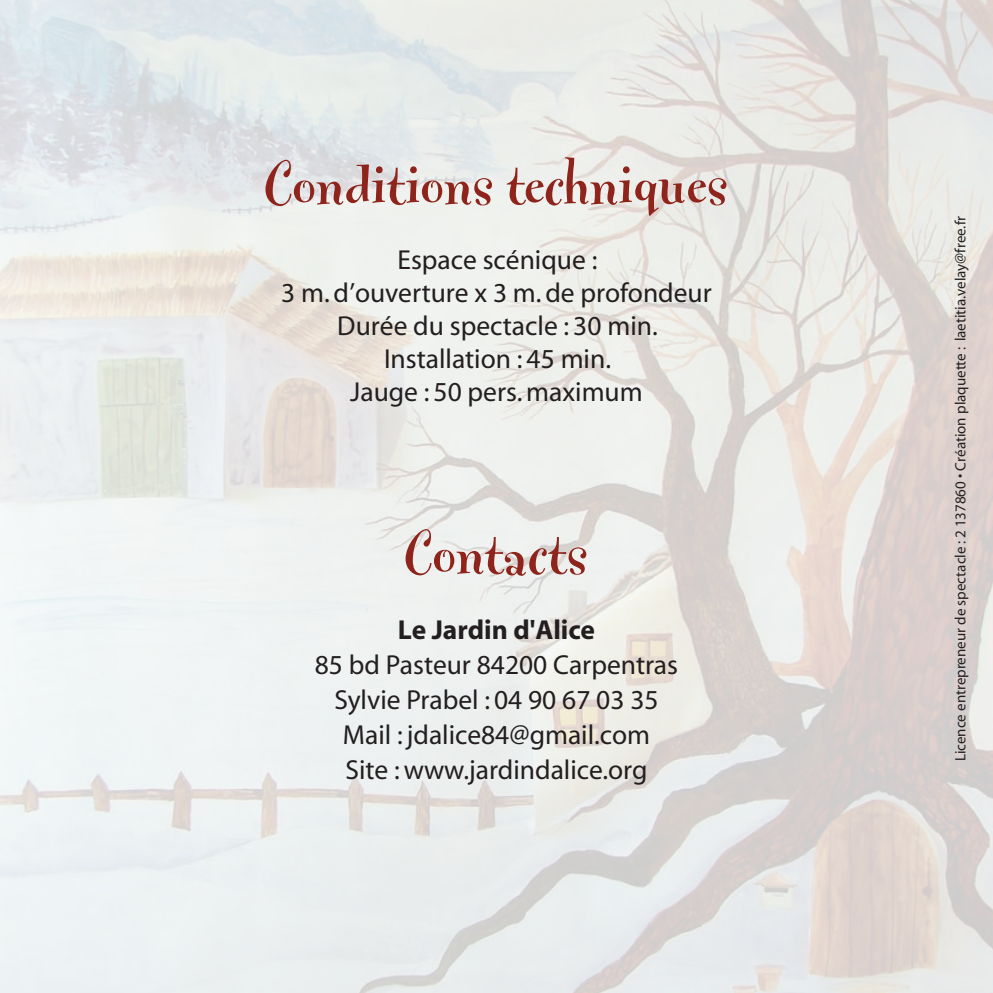
<style>
.page{position:relative;width:993px;height:993px;background:#fff}
.page>*{position:absolute;margin:0;border:0;box-sizing:border-box;transform-origin:0 0}
.t1{font:700 60px "Fontesque";color:#8e241b}
.t2{font:27.5px/33px "Myriad";color:#231f20;text-align:center}
.t3{font:15px "Myriad";color:#231f20}
.s1{font-weight:700}
</style>
<div class="page">
<img style="left:0;top:0;width:992px;height:992px">
<p class="t1" style="left:264px;top:156px;width:466px">Conditions techniques</p>
<p class="t2" style="left:281px;top:244px;width:432px">Espace scénique :<br>3 m. d’ouverture x 3 m. de profondeur<br>Durée du spectacle : 30 min.<br>Installation : 45 min.<br>Jauge : 50 pers. maximum</p>
<p class="t1" style="left:404px;top:525px;width:186px">Contacts</p>
<p class="t2" style="left:315px;top:612px;width:364px;line-height:35px"><span class="s1">Le Jardin d'Alice<br></span>85 bd Pasteur 84200 Carpentras<br>Sylvie Prabel : 04 90 67 03 35<br>Mail : jdalice84@gmail.com<br>Site : www.jardindalice.org</p>
<p class="t3" style="left:952px;top:761px;width:546px;rotate:-90deg">Licence entrepreneur de spectacle : 2 137860 • Création plaquette : laetitia.velay@free.fr</p>
</div>
